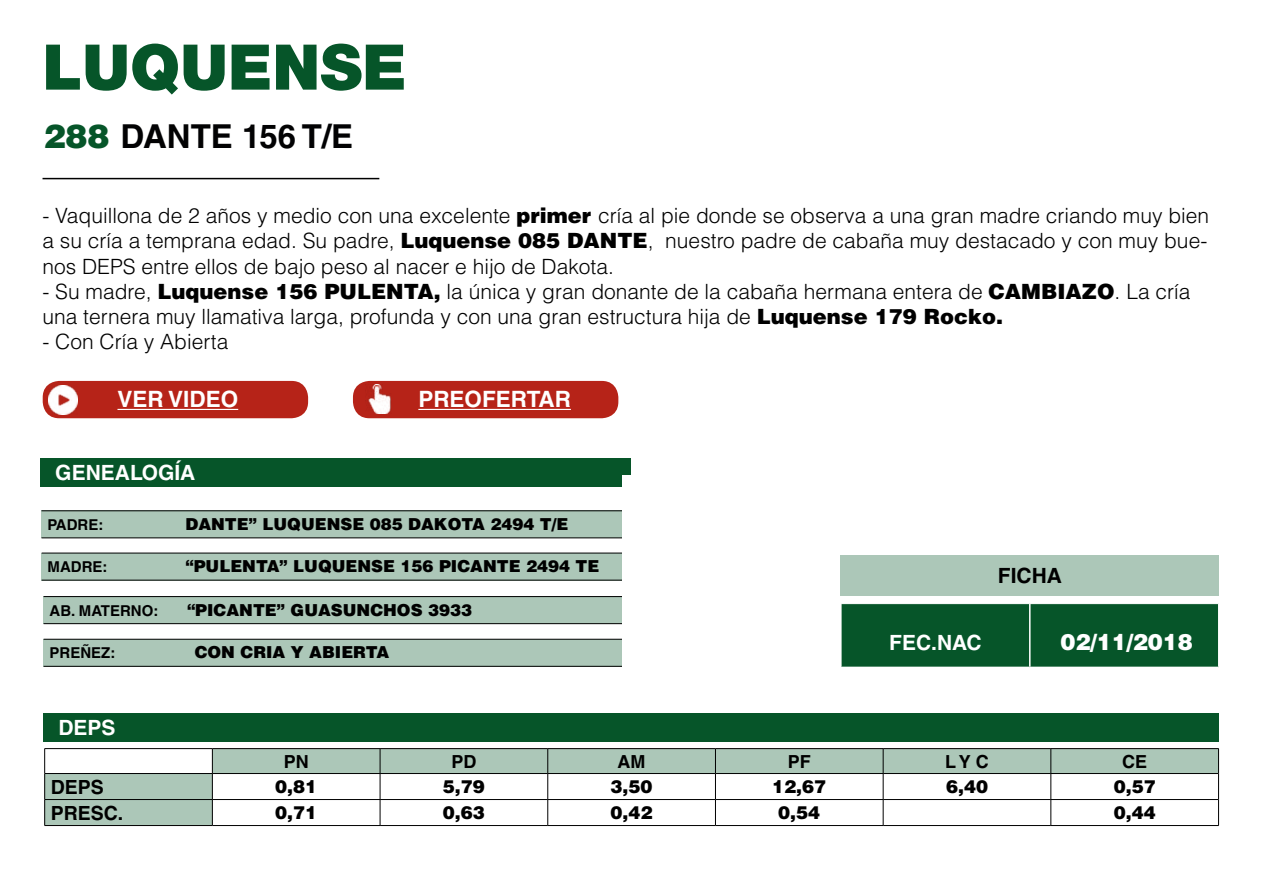
<style>
.page{position:relative;width:1263px;height:893px;background:#fff}
.page>*{position:absolute;margin:0;border:0;box-sizing:border-box;transform-origin:0 0}
.t1{font:900 63px "Helvetica Neue LT Com";color:#065529}
.t2{font:700 33px "Helvetica LT Std";color:#020203}
.t3{font:700 22.5px "Helvetica LT Std";color:#fff}
.t4{font:900 22.5px "Helvetica LT Std";color:#fff}
.t5{font:300 21px/25.2px "Helvetica LT Std";color:#000;text-align:justify}
.t6{font:700 21px "Helvetica LT Std";color:#fff}
.t7{font:700 21px "Helvetica LT Std";color:#000}
.t8{font:700 19.5px "Helvetica LT Std";color:#000}
.t9{font:900 18px "Helvetica LT Std";color:#000}
.t10{font:700 18px "Helvetica LT Std";color:#000}
.t11{font:900 16.5px "Helvetica LT Std";color:#000}
.t12{font:700 15px "Helvetica LT Std";color:#000}
.s1{font-weight:900;color:#065529}
.s2{font-weight:900}
</style>
<div class="page">
<div style="left:44px;top:597px;width:1175px;height:27px;background:#acc7b8"></div>
<hr style="left:44px;top:596px;width:1175px;height:1px;background:#000">
<hr style="left:44px;top:623px;width:1175px;height:1px;background:#000">
<div style="left:40px;top:458px;width:591px;height:29px;background:#065529"></div>
<div style="left:43px;top:381px;width:265px;height:37px;background:#b62318;border-radius:16px"></div>
<div style="left:353px;top:381px;width:265px;height:37px;background:#b62318;border-radius:16px"></div>
<img style="left:48px;top:385px;width:29px;height:29px">
<hr style="left:117px;top:409px;width:121px;height:1px;background:#fff">
<img style="left:365px;top:385px;width:26px;height:28px">
<hr style="left:418px;top:409px;width:153px;height:1px;background:#fff">
<div style="left:42px;top:553px;width:1175px;height:27px;background:#acc7b8"></div>
<hr style="left:42px;top:553px;width:1175px;height:1px;background:#000">
<hr style="left:42px;top:580px;width:1175px;height:1px;background:#000">
<div style="left:41px;top:511px;width:1176px;height:27px;background:#acc7b8"></div>
<hr style="left:41px;top:511px;width:1176px;height:1px;background:#000">
<hr style="left:41px;top:538px;width:1176px;height:1px;background:#000">
<div style="left:44px;top:639px;width:1175px;height:27px;background:#acc7b8"></div>
<hr style="left:44px;top:639px;width:1175px;height:1px;background:#000">
<hr style="left:44px;top:666px;width:1175px;height:1px;background:#000">
<hr style="left:43px;top:178px;width:336px;height:1px;background:#000">
<div style="left:43px;top:713px;width:1176px;height:29px;background:#065529"></div>
<svg style="left:45px;top:749px;width:1173px;height:76px"></svg>
<hr style="left:44px;top:748px;width:168px;height:1px;background:#000">
<hr style="left:212px;top:748px;width:168px;height:1px;background:#000">
<hr style="left:380px;top:748px;width:168px;height:1px;background:#000">
<hr style="left:548px;top:748px;width:167px;height:1px;background:#000">
<hr style="left:715px;top:748px;width:168px;height:1px;background:#000">
<hr style="left:883px;top:748px;width:168px;height:1px;background:#000">
<hr style="left:1051px;top:748px;width:168px;height:1px;background:#000">
<svg style="left:44px;top:749px;width:1px;height:76px"></svg>
<svg style="left:1218px;top:749px;width:1px;height:76px"></svg>
<hr style="left:44px;top:825px;width:168px;height:1px;background:#000">
<hr style="left:212px;top:825px;width:168px;height:1px;background:#000">
<hr style="left:380px;top:825px;width:168px;height:1px;background:#000">
<hr style="left:548px;top:825px;width:167px;height:1px;background:#000">
<hr style="left:715px;top:825px;width:168px;height:1px;background:#000">
<hr style="left:883px;top:825px;width:168px;height:1px;background:#000">
<hr style="left:1051px;top:825px;width:168px;height:1px;background:#000">
<hr style="left:45px;top:773px;width:167px;height:1px;background:#000">
<hr style="left:212px;top:773px;width:168px;height:1px;background:#000">
<hr style="left:380px;top:773px;width:168px;height:1px;background:#000">
<hr style="left:548px;top:773px;width:167px;height:1px;background:#000">
<hr style="left:715px;top:773px;width:168px;height:1px;background:#000">
<hr style="left:883px;top:773px;width:168px;height:1px;background:#000">
<hr style="left:1051px;top:773px;width:167px;height:1px;background:#000">
<hr style="left:45px;top:799px;width:167px;height:1px;background:#000">
<hr style="left:212px;top:799px;width:168px;height:1px;background:#000">
<svg style="left:212px;top:749px;width:1px;height:76px"></svg>
<hr style="left:380px;top:799px;width:168px;height:1px;background:#000">
<svg style="left:380px;top:749px;width:1px;height:76px"></svg>
<hr style="left:548px;top:799px;width:167px;height:1px;background:#000">
<svg style="left:547px;top:749px;width:1px;height:76px"></svg>
<hr style="left:715px;top:799px;width:168px;height:1px;background:#000">
<svg style="left:715px;top:749px;width:1px;height:76px"></svg>
<hr style="left:883px;top:799px;width:168px;height:1px;background:#000">
<svg style="left:883px;top:749px;width:1px;height:76px"></svg>
<hr style="left:1051px;top:799px;width:167px;height:1px;background:#000">
<svg style="left:1050px;top:749px;width:1px;height:76px"></svg>
<div style="left:623px;top:475px;width:640px;height:227px;background:#fff"></div>
<div style="left:839px;top:555px;width:379px;height:41px;background:#acc7b8"></div>
<div style="left:842px;top:604px;width:376px;height:63px;background:#065529"></div>
<hr style="left:1029px;top:604px;width:1px;height:63px;background:#fff">
<h1 class="t1" style="left:43px;top:29px;width:366px">LUQUENSE</h1>
<h2 class="t2" style="left:44px;top:116px;width:311px"><span class="s1">288</span> DANTE 156 T/E</h2>
<p class="t5" style="left:42px;top:203px;width:1168px">- Vaquillona de 2 años y medio con una excelente <span class="s2">primer</span> cría al pie donde se observa a una gran madre criando muy bien a su cría a temprana edad. Su padre, <span class="s2">Luquense 085 DANTE</span>, nuestro padre de cabaña muy destacado y con muy bue&shy;nos DEPS entre ellos de bajo peso al nacer e hijo de Dakota.</p>
<p class="t5" style="left:42px;top:279px;width:1149px">- Su madre, <span class="s2">Luquense 156 PULENTA,</span> la única y gran donante de la cabaña hermana entera de <span class="s2">CAMBIAZO</span>. La cría una ternera muy llamativa larga, profunda y con una gran estructura hija de <span class="s2">Luquense 179 Rocko.</span></p>
<p class="t5" style="left:42px;top:329px;width:187px">- Con Cría y Abierta</p>
<p class="t3" style="left:117px;top:385px;width:122px">VER VIDEO</p>
<p class="t3" style="left:418px;top:385px;width:154px">PREOFERTAR</p>
<p class="t6" style="left:55px;top:460px;width:142px">GENEALOGÍA</p>
<p class="t12" style="left:47px;top:515px;width:57px">PADRE:</p>
<p class="t11" style="left:186px;top:513px;width:384px">DANTE” LUQUENSE 085 DAKOTA 2494 T/E</p>
<p class="t12" style="left:48px;top:558px;width:61px">MADRE:</p>
<p class="t11" style="left:185px;top:555px;width:415px">“PULENTA” LUQUENSE 156 PICANTE 2494 TE</p>
<p class="t12" style="left:50px;top:601px;width:110px">AB. MATERNO:</p>
<p class="t11" style="left:187px;top:599px;width:287px">“PICANTE” GUASUNCHOS 3933</p>
<p class="t12" style="left:50px;top:644px;width:67px">PREÑEZ:</p>
<p class="t11" style="left:195px;top:641px;width:196px">CON CRIA Y ABIERTA</p>
<p class="t6" style="left:58px;top:715px;width:59px">DEPS</p>
<p class="t7" style="left:998px;top:563px;width:66px">FICHA</p>
<p class="t6" style="left:889px;top:630px;width:94px">FEC.NAC</p>
<p class="t4" style="left:1060px;top:627px;width:134px">02/11/2018</p>
<p class="t10" style="left:284px;top:750px;width:27px">PN</p>
<p class="t10" style="left:451px;top:750px;width:27px">PD</p>
<p class="t10" style="left:618px;top:750px;width:29px">AM</p>
<p class="t10" style="left:788px;top:750px;width:25px">PF</p>
<p class="t10" style="left:945px;top:750px;width:45px">L Y C</p>
<p class="t10" style="left:1122px;top:750px;width:27px">CE</p>
<p class="t8" style="left:51px;top:775px;width:55px">DEPS</p>
<p class="t9" style="left:275px;top:775px;width:44px">0,81</p>
<p class="t9" style="left:443px;top:775px;width:44px">5,79</p>
<p class="t9" style="left:611px;top:775px;width:44px">3,50</p>
<p class="t9" style="left:772px;top:775px;width:56px">12,67</p>
<p class="t9" style="left:946px;top:775px;width:44px">6,40</p>
<p class="t9" style="left:1114px;top:775px;width:44px">0,57</p>
<p class="t8" style="left:51px;top:801px;width:74px">PRESC.</p>
<p class="t9" style="left:275px;top:801px;width:44px">0,71</p>
<p class="t9" style="left:443px;top:801px;width:44px">0,63</p>
<p class="t9" style="left:611px;top:801px;width:44px">0,42</p>
<p class="t9" style="left:778px;top:801px;width:44px">0,54</p>
<p class="t9" style="left:1114px;top:801px;width:44px">0,44</p>
</div>
